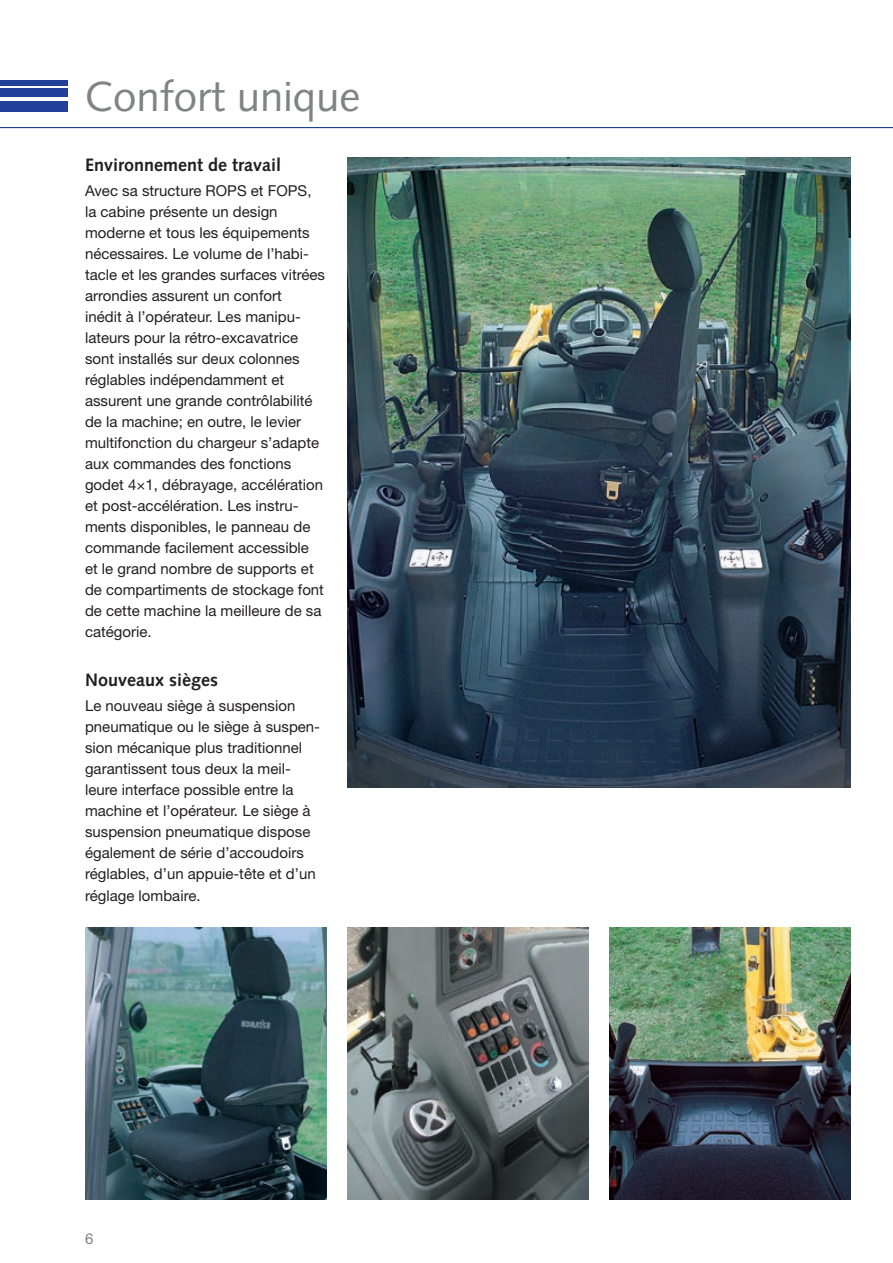
<style>
.page{position:relative;width:893px;height:1263px;background:#fff}
.page>*{position:absolute;margin:0;border:0;box-sizing:border-box;transform-origin:0 0}
.t1{font:42px "Syntax LTCE";color:#808285}
.t2{font:700 18px "Syntax LTCE";color:#231f20}
.t3{font:15px/21px "Helvetica Neue LT Pro";color:#231f20}
.t4{font:15px "Helvetica Neue LT Pro";color:#808285}
</style>
<div class="page">
<hr style="left:0;top:127px;width:893px;height:1px;background:#223f99">
<div style="left:0;top:101px;width:68px;height:10px;background:#223f99"></div>
<div style="left:0;top:89px;width:68px;height:8px;background:#223f99"></div>
<div style="left:0;top:80px;width:68px;height:5px;background:#223f99"></div>
<img style="left:85px;top:927px;width:241px;height:272px">
<img style="left:347px;top:157px;width:503px;height:631px">
<img style="left:609px;top:927px;width:241px;height:272px">
<img style="left:347px;top:927px;width:241px;height:272px">
<h1 class="t1" style="left:85px;top:72px;width:277px">Confort unique</h1>
<p class="t2" style="left:85px;top:154px;width:198px">Environnement de travail</p>
<p class="t3" style="left:85px;top:180px;width:242px">Avec sa structure ROPS et FOPS, la cabine présente un design moderne et tous les équipements nécessaires. Le volume de l’habi&shy;tacle et les grandes surfaces vitrées arrondies assurent un confort<br>inédit à l’opérateur. Les manipu&shy;lateurs pour la rétro-excavatrice sont installés sur deux colonnes réglables indépendamment et assurent une grande contrôlabilité de la machine; en outre, le levier multifonction du chargeur s’adapte aux commandes des fonctions godet 4×1, débrayage, accélération et post-accélération. Les instru&shy;ments disponibles, le panneau de commande facilement accessible et le grand nombre de supports et de compartiments de stockage font de cette machine la meilleure de sa catégorie.</p>
<p class="t2" style="left:85px;top:669px;width:134px">Nouveaux sièges</p>
<p class="t3" style="left:85px;top:695px;width:237px">Le nouveau siège à suspension pneumatique ou le siège à suspen&shy;sion mécanique plus traditionnel garantissent tous deux la meil&shy;leure interface possible entre la machine et l’opérateur. Le siège à suspension pneumatique dispose également de série d’accoudoirs réglables, d’un appuie-tête et d’un</p>
<p class="t3" style="left:85px;top:885px;width:117px">réglage lombaire.</p>
<p class="t4" style="left:85px;top:1229px;width:10px">6</p>
</div>
